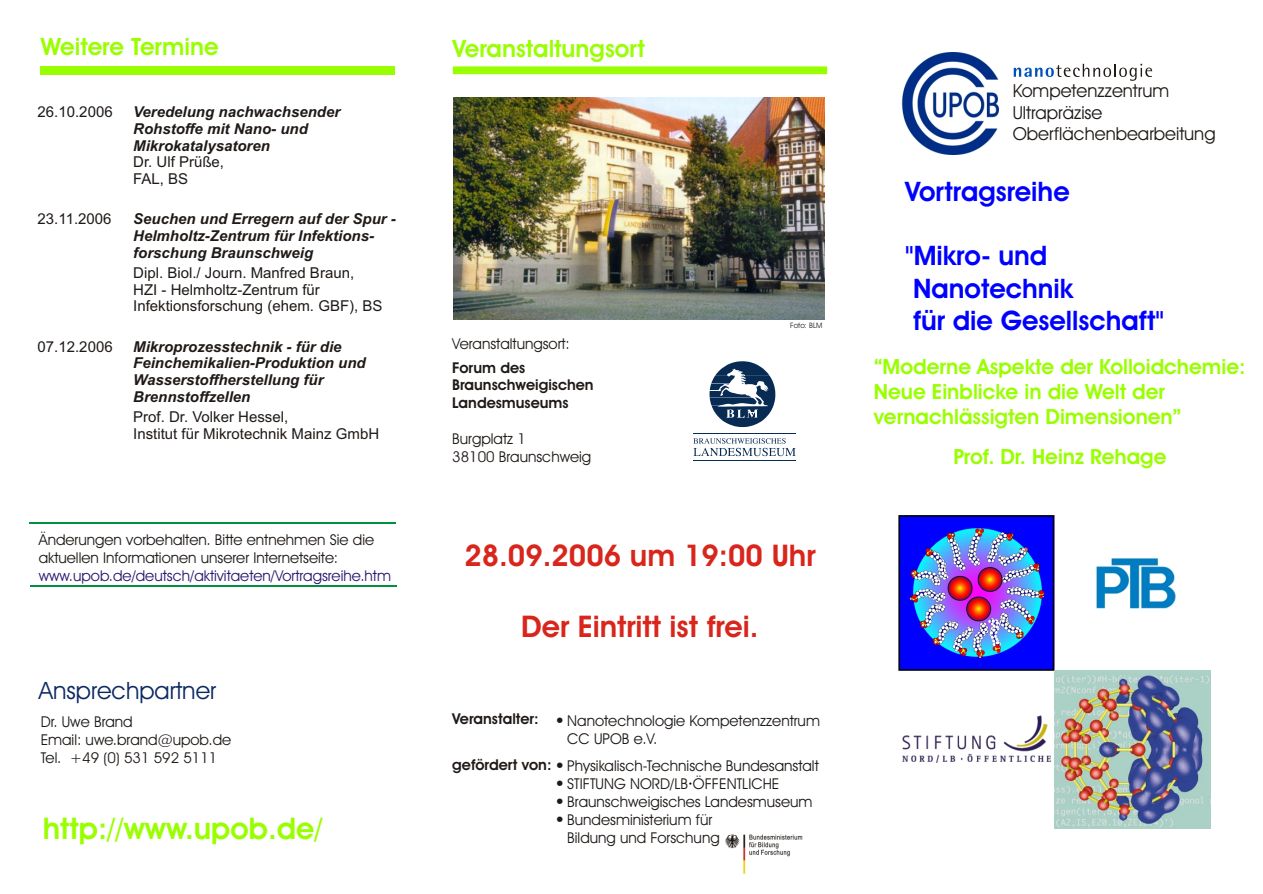
<style>
.page{position:relative;width:1263px;height:894px;background:#fff}
.page>*{position:absolute;margin:0;border:0;box-sizing:border-box;transform-origin:0 0}
.t1{font:700 30px "Avant Garde Bk BT";color:#d9261c}
.t2{font:700 30px "Avant Garde Bk BT";color:#9f0}
.t3{font:700 27px/32.2px "Avant Garde Bk BT";color:#00f}
.t4{font:700 24px "Avant Garde Bk BT";color:#9f0}
.t5{font:24px "Avant Garde Bk BT";color:#0d2963}
.t6{font:700 21px/25px "Avant Garde Bk BT";color:#9f0}
.t7{font:18px/21.6px "Avant Garde Bk BT";color:#1f1a17}
.t8{font:15px/18px "Avant Garde Bk BT";color:#1f1a17}
.t9{font:italic 700 15px/16.8px "Arial";color:#1f1a17}
.t10{font:15px/16.8px "Arial";color:#1f1a17}
.t11{font:700 15px/17.9px "Avant Garde Bk BT";color:#1f1a17}
.t12{font:15px "Avant Garde Bk BT";color:#291770}
.t13{font:7.5px "Avant Garde Bk BT";color:#1f1a17}
</style>
<div class="page">
<img style="left:901px;top:52px;width:98px;height:102px">
<div style="left:452px;top:66px;width:376px;height:9px;background:#9f0;border:1px solid #fff"></div>
<div style="left:40px;top:66px;width:355px;height:9px;background:#9f0"></div>
<svg style="left:1014px;top:64px;width:138px;height:17px"></svg>
<svg style="left:709px;top:361px;width:66px;height:66px"></svg>
<hr style="left:693px;top:460px;width:103px;height:1px;background:#082b54">
<hr style="left:693px;top:434px;width:103px;height:1px;background:#082b54">
<svg style="left:693px;top:438px;width:103px;height:18px"></svg>
<img style="left:1096px;top:558px;width:80px;height:51px">
<hr style="left:30px;top:522px;width:366px;height:1px;background:#009140">
<hr style="left:31px;top:586px;width:366px;height:1px;background:#009140">
<img style="left:454px;top:97px;width:370px;height:222px">
<img style="left:725px;top:834px;width:78px;height:41px">
<img style="left:903px;top:716px;width:148px;height:46px">
<img style="left:899px;top:515px;width:156px;height:155px">
<img style="left:1054px;top:671px;width:157px;height:157px">
<h3 class="t4" style="left:41px;top:37px;width:179px">Weitere Termine</h3>
<h3 class="t4" style="left:453px;top:39px;width:194px">Veranstaltungsort</h3>
<p class="t10" style="left:38px;top:105px;width:77px">26.10.2006</p>
<p class="t9" style="left:133px;top:105px;width:209px">Veredelung nachwachsender<br>Rohstoffe mit Nano- und<br>Mikrokatalysatoren</p>
<p class="t10" style="left:133px;top:155px;width:92px">Dr. Ulf Prüße,<br>FAL, BS</p>
<p class="t10" style="left:38px;top:212px;width:75px">23.11.2006</p>
<p class="t9" style="left:133px;top:212px;width:264px">Seuchen und Erregern auf der Spur -<br>Helmholtz-Zentrum für Infektions&shy;forschung Braunschweig</p>
<p class="t10" style="left:133px;top:266px;width:251px">Dipl. Biol./ Journ. Manfred Braun,<br>HZI - Helmholtz-Zentrum für<br>Infektionsforschung (ehem. GBF), BS</p>
<p class="t10" style="left:38px;top:339px;width:77px">07.12.2006</p>
<p class="t9" style="left:133px;top:339px;width:234px">Mikroprozesstechnik - für die<br>Feinchemikalien-Produktion und<br>Wasserstoffherstellung für<br>Brennstoffzellen</p>
<p class="t10" style="left:133px;top:410px;width:248px">Prof. Dr. Volker Hessel,<br>Institut für Mikrotechnik Mainz GmbH</p>
<p class="t8" style="left:452px;top:336px;width:119px">Veranstaltungsort:</p>
<p class="t11" style="left:452px;top:360px;width:143px">Forum des<br>Braunschweigischen<br>Landesmuseums</p>
<p class="t8" style="left:452px;top:431px;width:141px">Burgplatz 1<br>38100 Braunschweig</p>
<p class="t13" style="left:790px;top:322px;width:33px">Foto: BLM</p>
<p class="t8" style="left:39px;top:532px;width:337px">Änderungen vorbehalten. Bitte entnehmen Sie die aktuellen Informationen unserer Internetseite:</p>
<p class="t12" style="left:39px;top:570px;width:354px">www.upob.de/deutsch/aktivitaeten/Vortragsreihe.htm</p>
<h3 class="t5" style="left:39px;top:680px;width:179px">Ansprechpartner</h3>
<p class="t8" style="left:41px;top:714px;width:192px">Dr. Uwe Brand<br>Email: uwe.brand@upob.de<br>Tel. +49 (0) 531 592 5111</p>
<h1 class="t2" style="left:43px;top:816px;width:281px">http://www.upob.de/</h1>
<h1 class="t1" style="left:464px;top:543px;width:353px">28.09.2006 um 19:00 Uhr</h1>
<h1 class="t1" style="left:521px;top:615px;width:239px">Der Eintritt ist frei.</h1>
<p class="t11" style="left:452px;top:711px;width:88px">Veranstalter:</p>
<p class="t11" style="left:452px;top:757px;width:101px">gefördert von:</p>
<p class="t8" style="left:567px;top:713px;width:254px">Nanotechnologie Kompetenzzentrum<br>CC UPOB e.V.</p>
<p class="t8" style="left:567px;top:758px;width:253px">Physikalisch-Technische Bundesanstalt<br>STIFTUNG NORD/LB ÖFFENTLICHE<br>Braunschweigisches Landesmuseum<br>Bundesministerium für<br>Bildung und Forschung</p>
<p class="t7" style="left:1013px;top:82px;width:204px">Kompetenzzentrum<br>Ultrapräzise<br>Oberflächenbearbeitung</p>
<h2 class="t3" style="left:905px;top:178px;width:166px">Vortragsreihe</h2>
<h2 class="t3" style="left:905px;top:242px;width:260px">"Mikro- und<br>Nanotechnik<br>für die Gesellschaft"</h2>
<h3 class="t6" style="left:874px;top:356px;width:373px">“Moderne Aspekte der Kolloidchemie:<br>Neue Einblicke in die Welt der vernachlässigten Dimensionen”</h3>
<h3 class="t6" style="left:953px;top:446px;width:215px">Prof. Dr. Heinz Rehage</h3>
</div>
